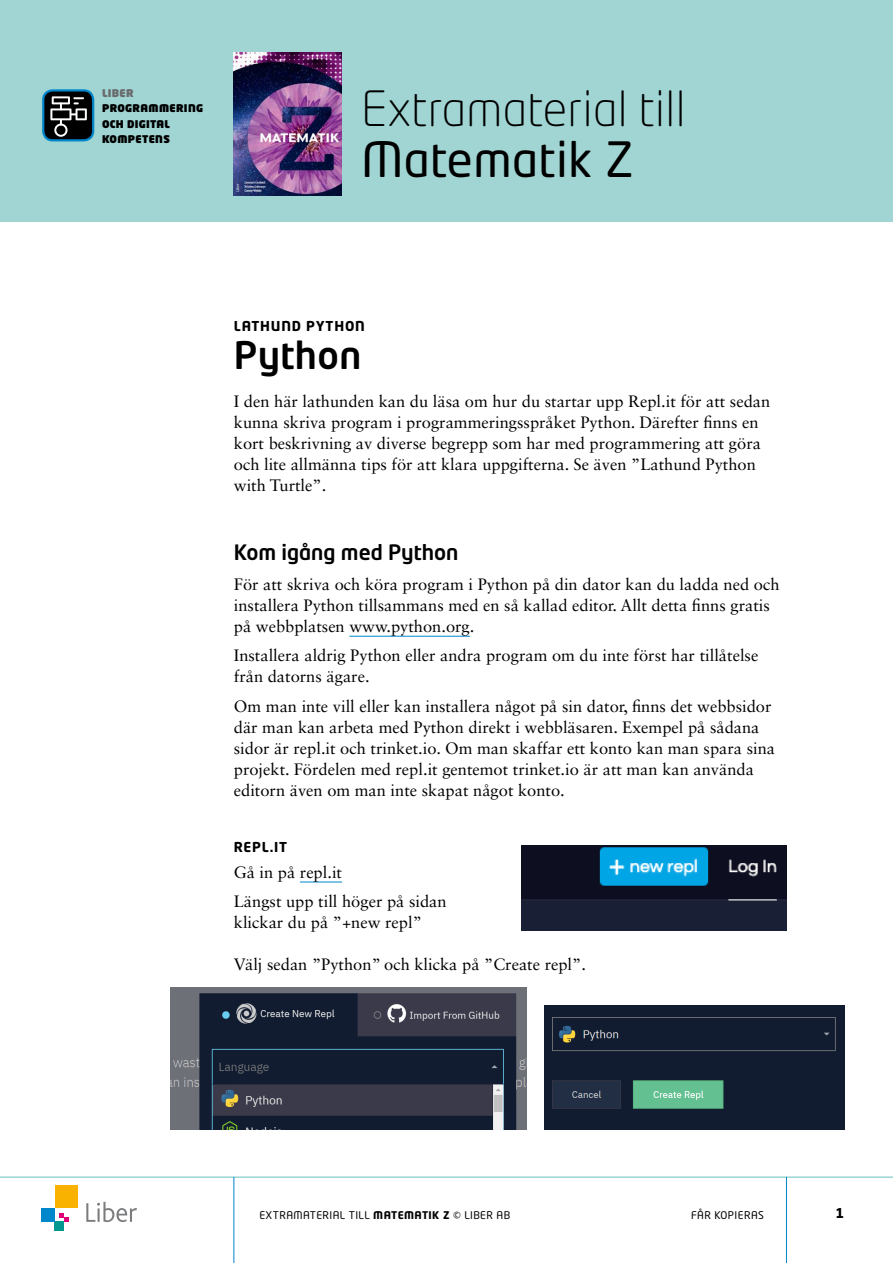
<style>
.page{position:relative;width:893px;height:1263px;background:#fff}
.page>*{position:absolute;margin:0;border:0;box-sizing:border-box;transform-origin:0 0}
.t1{font:300 48px "Neo Tech Std";letter-spacing:.01em;color:#000}
.t2{font:48px "Neo Tech Std";letter-spacing:.01em;color:#000}
.t3{font:500 37.5px "Neo Tech Std";letter-spacing:.01em;color:#000}
.t4{font:500 21px "Neo Tech Std";color:#000}
.t5{font:16.5px/21px "Sabon LT Std";color:#000}
.t6{font:700 13.5px "Neo Tech Std";letter-spacing:.06em;color:#000}
.t7{font:10.5px "Neo Tech Std";letter-spacing:.04em;color:#000}
.t8{font:900 10.5px/15.1px "Neo Tech Std";letter-spacing:.03em;color:#000}
.t9{font:900 10.5px "Neo Tech Std";letter-spacing:.03em;color:#6b6c6e}
.s1{font-weight:700}
</style>
<div class="page">
<hr style="left:0;top:1177px;width:893px;height:1px;background:#68c1c0">
<hr style="left:233px;top:1177px;width:1px;height:86px;background:#0086cb">
<hr style="left:786px;top:1177px;width:1px;height:86px;background:#0086cb">
<div style="left:55px;top:1222px;width:9px;height:9px;background:#009790"></div>
<div style="left:41px;top:1208px;width:14px;height:14px;background:#0086cb"></div>
<div style="left:55px;top:1185px;width:22px;height:23px;background:#f9b200"></div>
<svg style="left:59px;top:1213px;width:9px;height:9px"></svg>
<svg style="left:86px;top:1202px;width:51px;height:20px"></svg>
<div style="left:0;top:0;width:893px;height:221px;background:#a0d5d3"></div>
<img style="left:234px;top:53px;width:108px;height:143px">
<div style="left:43px;top:90px;width:50px;height:50px;background:#000;border-radius:9px"></div>
<div style="left:42px;top:89px;width:52px;height:52px;border:2px solid #0086cb;border-radius:9px"></div>
<svg style="left:50px;top:96px;width:37px;height:41px"></svg>
<hr style="left:349px;top:636px;width:121px;height:1px;background:#0086cb">
<hr style="left:300px;top:882px;width:42px;height:1px;background:#0086cb">
<img style="left:521px;top:845px;width:266px;height:86px">
<img style="left:171px;top:988px;width:356px;height:142px">
<img style="left:544px;top:1005px;width:300px;height:125px">
<p class="t9" style="left:102px;top:86px;width:33px">LIBER</p>
<p class="t8" style="left:102px;top:101px;width:103px">PROGRAMMERING<br>OCH DIGITAL<br>KOMPETENS</p>
<h1 class="t1" style="left:361px;top:80px;width:325px">Extramaterial till</h1>
<h1 class="t2" style="left:361px;top:130px;width:274px">Matematik Z</h1>
<p class="t6" style="left:234px;top:318px;width:133px">LATHUND PYTHON</p>
<h2 class="t3" style="left:234px;top:331px;width:129px">Python</h2>
<p class="t5" style="left:234px;top:390px;width:538px">I den här lathunden kan du läsa om hur du startar upp Repl.it för att sedan kunna skriva program i programmeringsspråket Python. Därefter finns en kort beskrivning av diverse begrepp som har med programmering att göra och lite allmänna tips för att klara uppgifterna. Se även ”Lathund Python with Turtle”.</p>
<p class="t4" style="left:234px;top:539px;width:226px">Kom igång med Python</p>
<p class="t5" style="left:234px;top:573px;width:547px">För att skriva och köra program i Python på din dator kan du ladda ned och installera Python tillsammans med en så kallad editor. Allt detta finns gratis på webbplatsen www.python.org.</p>
<p class="t5" style="left:234px;top:645px;width:526px">Installera aldrig Python eller andra program om du inte först har tillåtelse från datorns ägare.</p>
<p class="t5" style="left:234px;top:695px;width:543px">Om man inte vill eller kan installera något på sin dator, finns det webbsidor där man kan arbeta med Python direkt i webbläsaren. Exempel på sådana sidor är repl.it och trinket.io. Om man skaffar ett konto kan man spara sina projekt. Fördelen med repl.it gentemot trinket.io är att man kan använda editorn även om man inte skapat något konto.</p>
<p class="t6" style="left:234px;top:838px;width:55px">REPL.IT</p>
<p class="t5" style="left:234px;top:857px;width:214px;line-height:29.5px">Gå in på repl.it<br>Längst upp till höger på sidan</p>
<p class="t5" style="left:234px;top:912px;width:190px">klickar du på ”+new repl”</p>
<p class="t5" style="left:234px;top:954px;width:354px">Välj sedan ”Python” och klicka på ”Create repl”.</p>
<p class="t7" style="left:259px;top:1208px;width:252px">EXTRAMATERIAL TILL <span class="s1">MATEMATIK Z</span> © LIBER AB</p>
<p class="t7" style="left:691px;top:1208px;width:74px">FÅR KOPIERAS</p>
<p class="t6" style="left:835px;top:1204px;width:10px">1</p>
</div>
